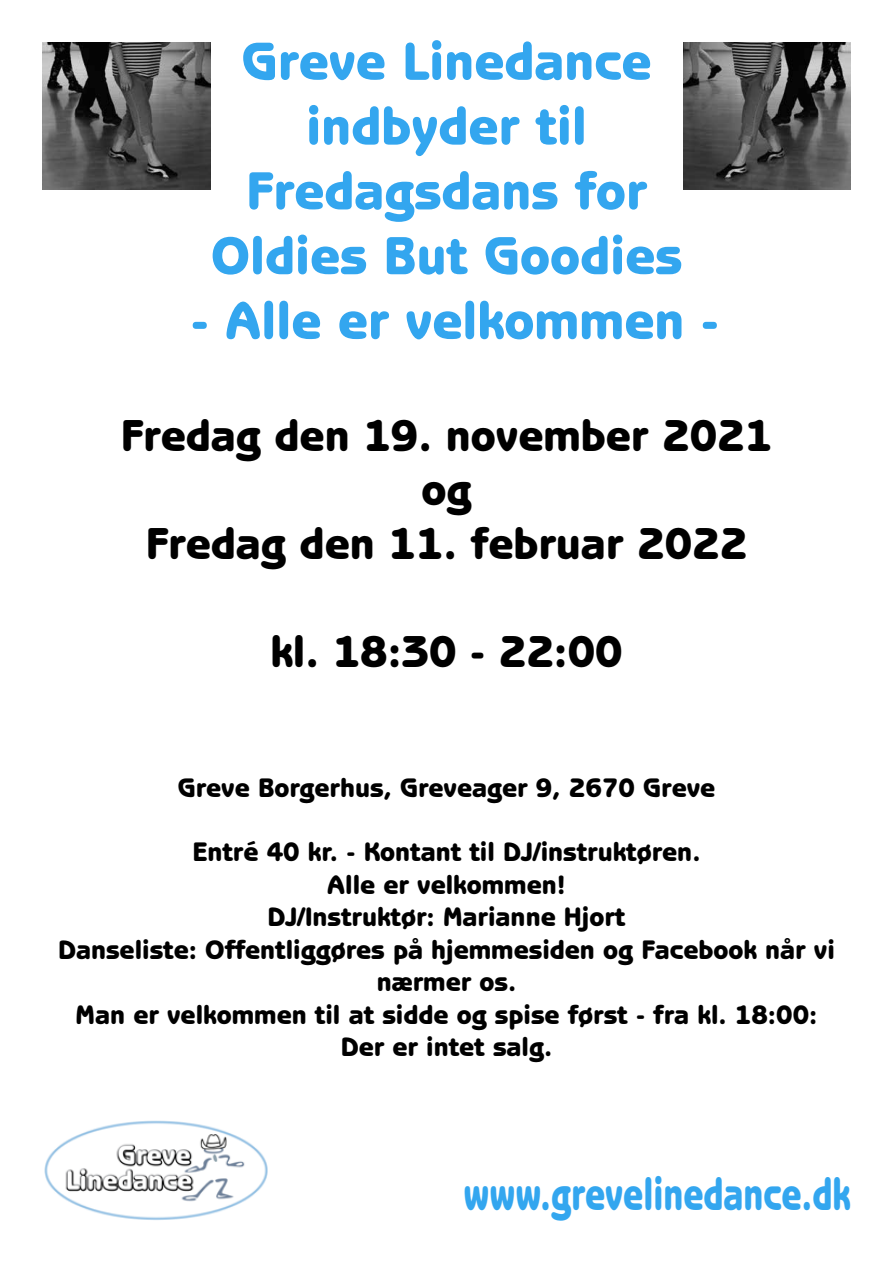
<style>
.page{position:relative;width:893px;height:1263px;background:#fff}
.page>*{position:absolute;margin:0;border:0;box-sizing:border-box;transform-origin:0 0}
.t1{font:800 54px/64.8px "Benguiat Gothic Std";color:#33a6ef;text-align:center}
.t2{font:800 46.5px "Benguiat Gothic Std";color:#33a6ef;scale:.78 1}
.t3{font:800 45px/54px "Benguiat Gothic Std";color:#000;text-align:center}
.t4{font:800 27px/32.4px "Benguiat Gothic Std";color:#000;text-align:center}
</style>
<div class="page">
<img style="left:44px;top:1120px;width:224px;height:100px">
<img style="left:43px;top:43px;width:167px;height:147px">
<img style="left:683px;top:43px;width:168px;height:147px">
<h1 class="t1" style="left:211px;top:29px;width:473px">Greve Linedance indbyder til<br>Fredagsdans for<br>Oldies But Goodies</h1>
<h1 class="t1" style="left:191px;top:288px;width:530px">- Alle er velkommen -</h1>
<h3 class="t3" style="left:121px;top:409px;width:653px">Fredag den 19. november 2021 og<br>Fredag den 11. februar 2022</h3>
<h3 class="t3" style="left:270px;top:625px;width:354px">kl. 18:30 - 22:00</h3>
<p class="t4" style="left:178px;top:771px;width:539px">Greve Borgerhus, Greveager 9, 2670 Greve</p>
<p class="t4" style="left:58px;top:836px;width:778px">Entré 40 kr. - Kontant til DJ/instruktøren.<br>Alle er velkommen!<br>DJ/Instruktør: Marianne Hjort<br>Danseliste: Offentliggøres på hjemmesiden og Facebook når vi nærmer os.<br>Man er velkommen til at sidde og spise først - fra kl. 18:00:<br>Der er intet salg.</p>
<h2 class="t2" style="left:464px;top:1166px;width:497px">www.grevelinedance.dk</h2>
</div>
